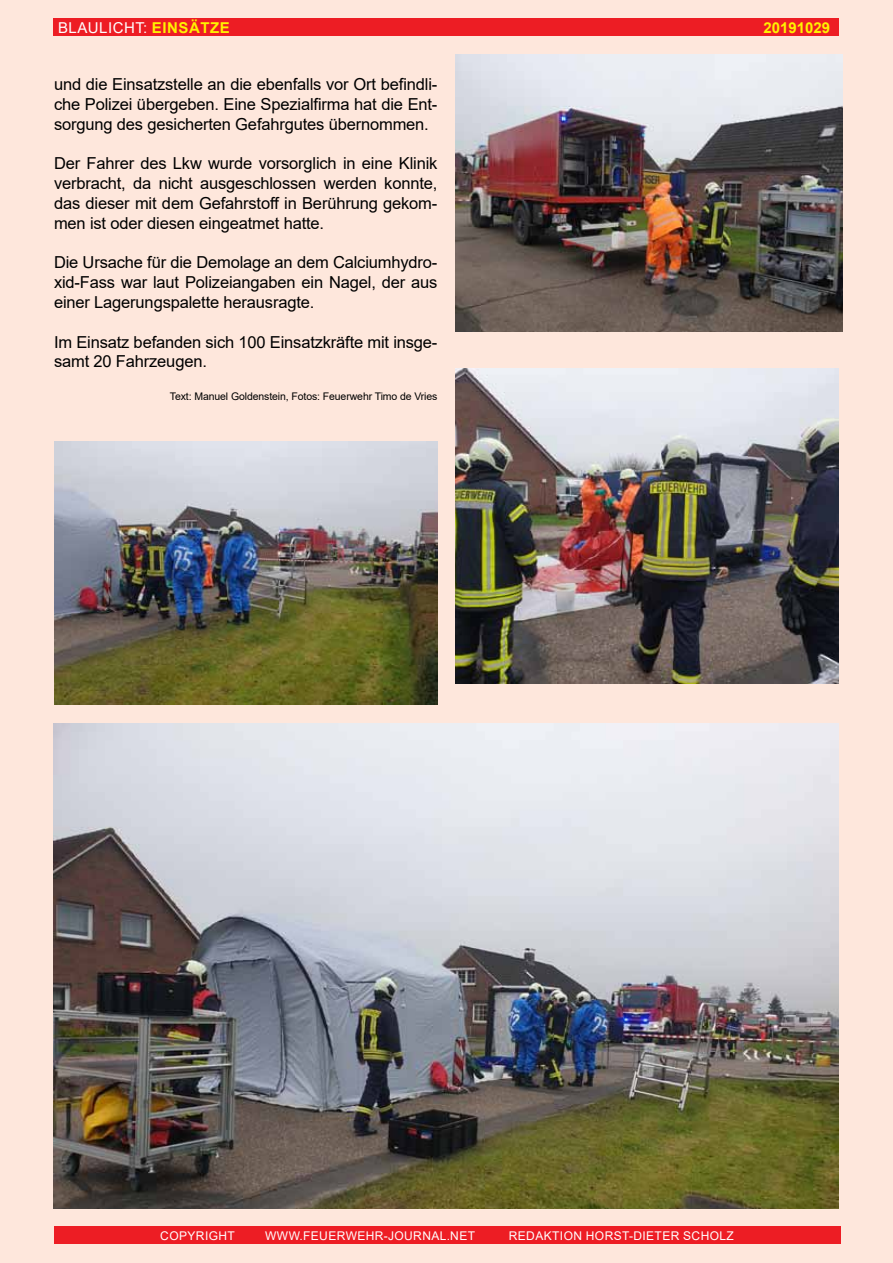
<style>
.page{position:relative;width:893px;height:1263px;background:#fee7dc}
.page>*{position:absolute;margin:0;border:0;box-sizing:border-box;transform-origin:0 0}
.t1{font:16.5px/19.8px "Arial";letter-spacing:-.01em;color:#000;text-align:justify}
.t2{font:15px "Arial";letter-spacing:.035em;color:#fff}
.t3{font:700 15px "Arial";color:#fff200}
.t4{font:12px "Arial";letter-spacing:.035em;color:#fff}
.t5{font:10.5px "Arial";letter-spacing:-.01em;color:#000}
.s1{font-weight:700;color:#fff200}
</style>
<div class="page">
<div style="left:54px;top:18px;width:785px;height:18px;background:#ed1d24"></div>
<div style="left:54px;top:1226px;width:786px;height:18px;background:#ed1d24"></div>
<img style="left:455px;top:54px;width:388px;height:277px">
<img style="left:53px;top:723px;width:786px;height:486px">
<img style="left:455px;top:368px;width:384px;height:315px">
<img style="left:54px;top:442px;width:383px;height:262px">
<p class="t2" style="left:58px;top:17px;width:171px">Blaulicht: <span class="s1">EINSÄTZE</span></p>
<p class="t1" style="left:54px;top:74px;width:385px">und die Einsatzstelle an die ebenfalls vor Ort befindli&shy;che Polizei übergeben. Eine Spezialfirma hat die Ent&shy;sorgung des gesicherten Gefahrgutes übernommen.</p>
<p class="t1" style="left:54px;top:154px;width:385px">Der Fahrer des Lkw wurde vorsorglich in eine Klinik verbracht, da nicht ausgeschlossen werden konnte, das dieser mit dem Gefahrstoff in Berührung gekom&shy;men ist oder diesen eingeatmet hatte.</p>
<p class="t1" style="left:54px;top:253px;width:385px">Die Ursache für die Demolage an dem Calciumhydro&shy;xid-Fass war laut Polizeiangaben ein Nagel, der aus einer Lagerungspalette herausragte.</p>
<p class="t1" style="left:54px;top:332px;width:385px">Im Einsatz befanden sich 100 Einsatzkräfte mit insge&shy;samt 20 Fahrzeugen.</p>
<p class="t5" style="left:170px;top:389px;width:269px">Text: Manuel Goldenstein, Fotos: Feuerwehr Timo de Vries</p>
<p class="t3" style="left:763px;top:17px;width:68px">20191029</p>
<p class="t4" style="left:160px;top:1227px;width:76px">Copyright</p>
<p class="t4" style="left:265px;top:1227px;width:211px">www.feuerwehr-journal.net</p>
<p class="t4" style="left:509px;top:1227px;width:227px">Redaktion Horst-Dieter Scholz</p>
</div>
